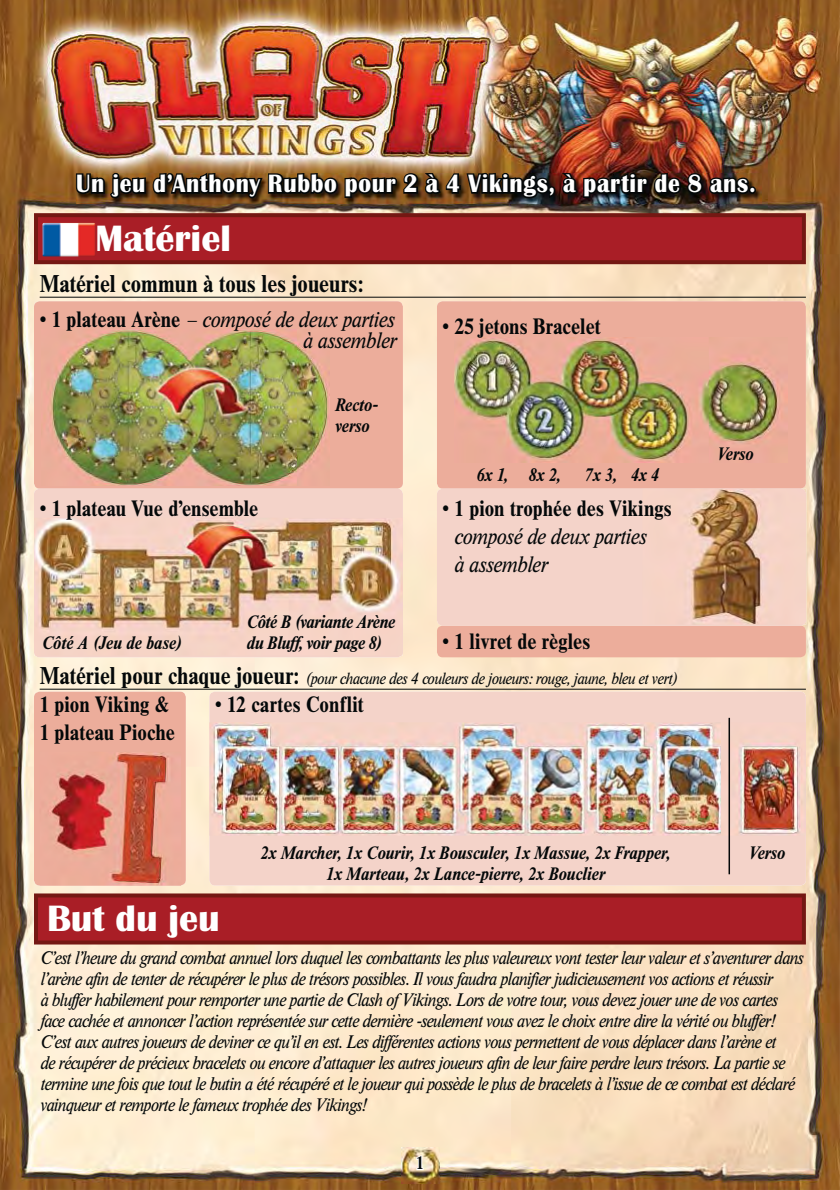
<style>
.page{position:relative;width:840px;height:1190px;background:#fff}
.page>*{position:absolute;margin:0;border:0;box-sizing:border-box;transform-origin:0 0}
.t1{font:700 38px "Britannic T";color:#fff}
.t2{font:700 26px "Britannic T";letter-spacing:.03em;color:#fff;scale:.9 1}
.t3{font:700 24px "Times BQ";color:#040809;scale:.9 1}
.t4{font:700 22px/28px "Times BQ";letter-spacing:.01em;color:#040809;scale:.9 1}
.t5{font:italic 22px/28px "Times BQ";color:#040809;scale:.9 1}
.t6{font:italic 18px/21px "Times BQ";letter-spacing:-.02em;color:#040809;scale:.9 1}
.t7{font:italic 700 18px/21px "Times BQ";color:#040809;text-align:center;scale:.9 1}
.t8{font:italic 700 18px "Times BQ";letter-spacing:-.02em;color:#040809;scale:.9 1}
.t9{font:700 18px "Times BQ";color:#040809;scale:.9 1}
.t10{font:italic 16px "Times BQ";letter-spacing:-.01em;color:#040809;scale:.9 1}
.s1{font-weight:700;font-style:normal}
.s2{font-weight:700;font-style:normal;font-size:24px}
</style>
<div class="page">
<img style="left:0;top:0;width:839px;height:1190px">
<div style="left:34px;top:301px;width:368px;height:188px;background:#ecad9b;border-radius:6px"></div>
<div style="left:436px;top:301px;width:369px;height:188px;background:#ecad9b;border-radius:6px"></div>
<div style="left:436px;top:626px;width:369px;height:31px;background:#ecad9b;border-radius:6px"></div>
<div style="left:34px;top:692px;width:152px;height:194px;background:#ecad9b;border-radius:6px"></div>
<div style="left:209px;top:692px;width:596px;height:194px;background:#f4d3c9;border-radius:6px"></div>
<div style="left:436px;top:489px;width:369px;height:137px;background:#f4d3c9;border-radius:6px"></div>
<div style="left:34px;top:489px;width:368px;height:168px;background:#f4d3c9;border-radius:6px"></div>
<img style="left:50px;top:329px;width:278px;height:156px">
<img style="left:685px;top:489px;width:120px;height:136px">
<img style="left:34px;top:518px;width:368px;height:138px">
<img style="left:454px;top:338px;width:333px;height:124px">
<img style="left:40px;top:752px;width:141px;height:134px">
<img style="left:210px;top:722px;width:593px;height:114px">
<div style="left:36px;top:215px;width:767px;height:47px;background:#a91e26"></div>
<div style="left:34px;top:213px;width:771px;height:51px;border:4px solid #741813"></div>
<div style="left:36px;top:895px;width:767px;height:48px;background:#a91e26"></div>
<div style="left:34px;top:893px;width:771px;height:52px;border:4px solid #741813"></div>
<img style="left:42px;top:223px;width:53px;height:33px">
<hr style="left:40px;top:297px;width:765px;height:1px;background:#040809">
<hr style="left:40px;top:689px;width:765px;height:1px;background:#040809">
<img style="left:76px;top:174px;width:684px;height:30px">
<svg style="left:74px;top:167px;width:149px;height:33px;background:#493319"></svg>
<div style="left:221px;top:178px;width:15px;height:16px;border:3px solid #040809;border-radius:50%"></div>
<div style="left:226px;top:179px;width:5px;height:14px;border:3px solid #040809;border-radius:50%"></div>
<svg style="left:234px;top:171px;width:92px;height:29px;background:#3a2912"></svg>
<div style="left:323px;top:178px;width:14px;height:16px;border:3px solid #040809;border-radius:50%"></div>
<div style="left:327px;top:179px;width:6px;height:14px;border:3px solid #040809;border-radius:50%"></div>
<svg style="left:343px;top:176px;width:17px;height:24px"></svg>
<div style="left:348px;top:180px;width:6px;height:12px;border:3px solid #040809;border-radius:50%"></div>
<div style="left:357px;top:178px;width:15px;height:16px;border:3px solid #040809;border-radius:50%"></div>
<div style="left:361px;top:179px;width:6px;height:14px;border:3px solid #040809;border-radius:50%"></div>
<img style="left:370px;top:169px;width:380px;height:32px">
<div style="left:748px;top:186px;width:7px;height:8px;border:3px solid #040809;border-radius:50%"></div>
<hr style="left:728px;top:718px;width:1px;height:156px;background:#040809">
<img style="left:401px;top:1148px;width:38px;height:35px">
<svg style="left:414px;top:1153px;width:10px;height:18px"></svg>
<h2 class="t2" style="left:76px;top:173px;width:756px">Un jeu d’Anthony Rubbo pour 2 à 4 Vikings, à partir de 8 ans.</h2>
<h1 class="t1" style="left:95px;top:224px;width:137px">Matériel</h1>
<h3 class="t3" style="left:40px;top:275px;width:361px">Matériel commun à tous les joueurs:</h3>
<p class="t5" style="left:40px;top:307px;width:394px"><span class="s1">• 1 plateau Arène</span> – composé de deux parties</p>
<p class="t5" style="left:302px;top:328px;width:105px">à assembler</p>
<p class="t4" style="left:40px;top:497px;width:244px">• 1 plateau Vue d’ensemble</p>
<p class="t7" style="left:334px;top:396px;width:49px;text-align:left">Recto&shy;verso</p>
<p class="t8" style="left:246px;top:615px;width:166px">Côté B (variante Arène</p>
<p class="t7" style="left:41px;top:634px;width:157px">Côté A (Jeu de base)</p>
<p class="t8" style="left:246px;top:636px;width:151px">du Bluff, voir page 8)</p>
<p class="t4" style="left:442px;top:315px;width:177px">• 25 jetons Bracelet</p>
<p class="t7" style="left:476px;top:466px;width:95px">6x 1, 8x 2,</p>
<p class="t7" style="left:584px;top:466px;width:84px">7x 3, 4x 4</p>
<p class="t4" style="left:442px;top:497px;width:256px">• 1 pion trophée des Vikings</p>
<p class="t5" style="left:453px;top:524px;width:215px">composé de deux parties à assembler</p>
<p class="t4" style="left:442px;top:630px;width:165px">• 1 livret de règles</p>
<p class="t10" style="left:40px;top:673px;width:708px"><span class="s2">Matériel pour chaque joueur:</span> (pour chacune des 4 couleurs de joueurs: rouge, jaune, bleu et vert)</p>
<p class="t4" style="left:40px;top:693px;width:152px">1 pion Viking &amp;<br>1 plateau Pioche</p>
<p class="t4" style="left:215px;top:693px;width:167px">• 12 cartes Conflit</p>
<p class="t7" style="left:260px;top:844px;width:456px">2x Marcher, 1x Courir, 1x Bousculer, 1x Massue, 2x Frapper,<br>1x Marteau, 2x Lance-pierre, 2x Bouclier</p>
<p class="t7" style="left:716px;top:445px;width:42px">Verso</p>
<p class="t7" style="left:748px;top:844px;width:42px">Verso</p>
<h1 class="t1" style="left:47px;top:904px;width:174px">But du jeu</h1>
<p class="t6" style="left:40px;top:949px;width:848px">C’est l’heure du grand combat annuel lors duquel les combattants les plus valeureux vont tester leur valeur et s’aventurer dans l’arène afin de tenter de récupérer le plus de trésors possibles. Il vous faudra planifier judicieusement vos actions et réussir<br>à bluffer habilement pour remporter une partie de Clash of Vikings. Lors de votre tour, vous devez jouer une de vos cartes face cachée et annoncer l’action représentée sur cette dernière -seulement vous avez le choix entre dire la vérité ou bluffer!<br>C’est aux autres joueurs de deviner ce qu’il en est. Les différentes actions vous permettent de vous déplacer dans l’arène et<br>de récupérer de précieux bracelets ou encore d’attaquer les autres joueurs afin de leur faire perdre leurs trésors. La partie se termine une fois que tout le butin a été récupéré et le joueur qui possède le plus de bracelets à l’issue de ce combat est déclaré vainqueur et remporte le fameux trophée des Vikings!</p>
<p class="t9" style="left:416px;top:1156px;width:10px">1</p>
</div>
